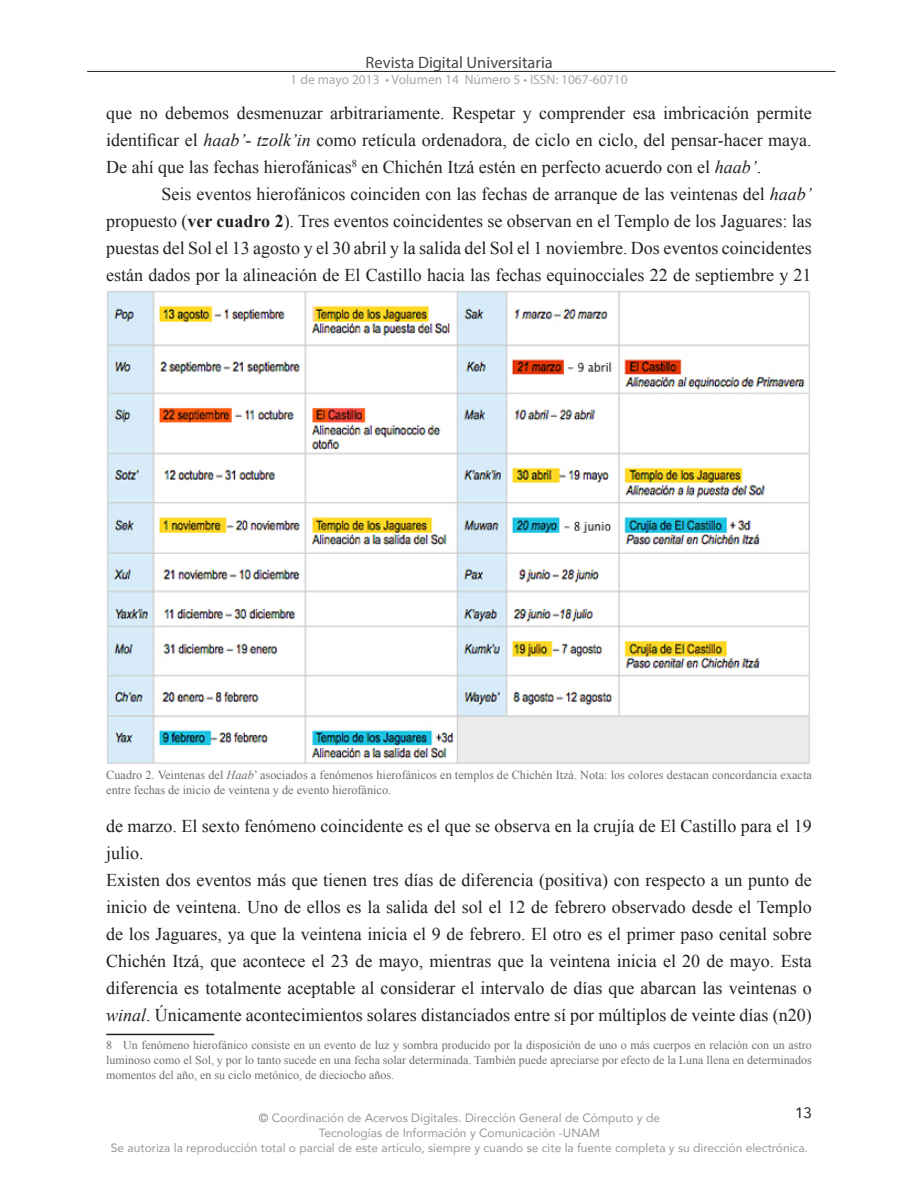
<style>
.page{position:relative;width:918px;height:1188px;background:#fff}
.page>*{position:absolute;margin:0;border:0;box-sizing:border-box;transform-origin:0 0}
.contenido{font:18px/27px "Times New Roman";color:#231f20;text-align:justify}
.t1{font:16.5px "Myriad Pro";color:#231f20}
.t2{font:15px "Avenir";color:#231f20}
.t3{font:13.5px "Myriad Pro";color:#939598}
.nota_al_pie{font:12.3px/15px "Times New Roman";color:#6d6d6d}
.nota_al_pie-2{font:12px/15px "Times New Roman";color:#6d6d6d;text-align:justify}
.t4{font:12px/15px "Avenir";color:#939598;text-align:center}
.s1{font-style:italic}
.s2{font-weight:700}
.s3{color:#808285}
</style>
<div class="page">
<hr style="left:87px;top:71px;width:749px;height:1px;background:#231f20">
<hr style="left:106px;top:1034px;width:108px;height:1px;background:#231f20">
<img style="left:107px;top:291px;width:703px;height:473px">
<p class="t1" style="left:366px;top:52px;width:189px">Revista Digital Universitaria</p>
<p class="t3" style="left:291px;top:71px;width:338px">1 de mayo 2013 • Volumen 14 Número 5 • ISSN: 1067-60710</p>
<p class="contenido" style="left:106px;top:99px;width:707px">que no debemos desmenuzar arbitrariamente. Respetar y comprender esa imbricación permite identificar el <span class="s1">haab’- tzolk’in</span> como retícula ordenadora, de ciclo en ciclo, del pensar-hacer maya.<br>De ahí que las fechas hierofánicas<sup>8</sup> en Chichén Itzá estén en perfecto acuerdo con el <span class="s1">haab’</span>.</p>
<p class="contenido" style="left:106px;top:180px;width:707px;text-indent:55px">Seis eventos hierofánicos coinciden con las fechas de arranque de las veintenas del <span class="s1">haab’ </span>propuesto (<span class="s2">ver cuadro 2</span>). Tres eventos coincidentes se observan en el Templo de los Jaguares: las puestas del Sol el 13 agosto y el 30 abril y la salida del Sol el 1 noviembre. Dos eventos coincidentes están dados por la alineación de El Castillo hacia las fechas equinocciales 22 de septiembre y 21</p>
<p class="nota_al_pie" style="left:106px;top:768px;width:707px">Cuadro 2. Veintenas del <span class="s1">Haab</span>’ asociados a fenómenos hierofánicos en templos de Chichén Itzá. Nota: los colores destacan concordancia exacta entre fechas de inicio de veintena y de evento hierofánico.</p>
<p class="contenido" style="left:106px;top:812px;width:707px">de marzo. El sexto fenómeno coincidente es el que se observa en la crujía de El Castillo para el 19 julio.</p>
<p class="contenido" style="left:106px;top:866px;width:707px">Existen dos eventos más que tienen tres días de diferencia (positiva) con respecto a un punto de inicio de veintena. Uno de ellos es la salida del sol el 12 de febrero observado desde el Templo de los Jaguares, ya que la veintena inicia el 9 de febrero. El otro es el primer paso cenital sobre Chichén Itzá, que acontece el 23 de mayo, mientras que la veintena inicia el 20 de mayo. Esta diferencia es totalmente aceptable al considerar el intervalo de días que abarcan las veintenas o <span class="s1">winal</span>. Únicamente acontecimientos solares distanciados entre sí por múltiplos de veinte días (n20)</p>
<p class="nota_al_pie-2" style="left:106px;top:1038px;width:707px">8 Un fenómeno hierofánico consiste en un evento de luz y sombra producido por la disposición de uno o más cuerpos en relación con un astro luminoso como el Sol, y por lo tanto sucede en una fecha solar determinada. También puede apreciarse por efecto de la Luna llena en determinados momentos del año, en su ciclo metónico, de dieciocho años.</p>
<p class="t2" style="left:795px;top:1101px;width:18px">13</p>
<p class="t4" style="left:111px;top:1110px;width:699px"><span class="s3">©</span> Coordinación de Acervos Digitales. Dirección General de Cómputo y de<br>Tecnologías de Información y Comunicación -UNAM<br>Se autoriza la reproducción total o parcial de este artículo, siempre y cuando se cite la fuente completa y su dirección electrónica.</p>
</div>
